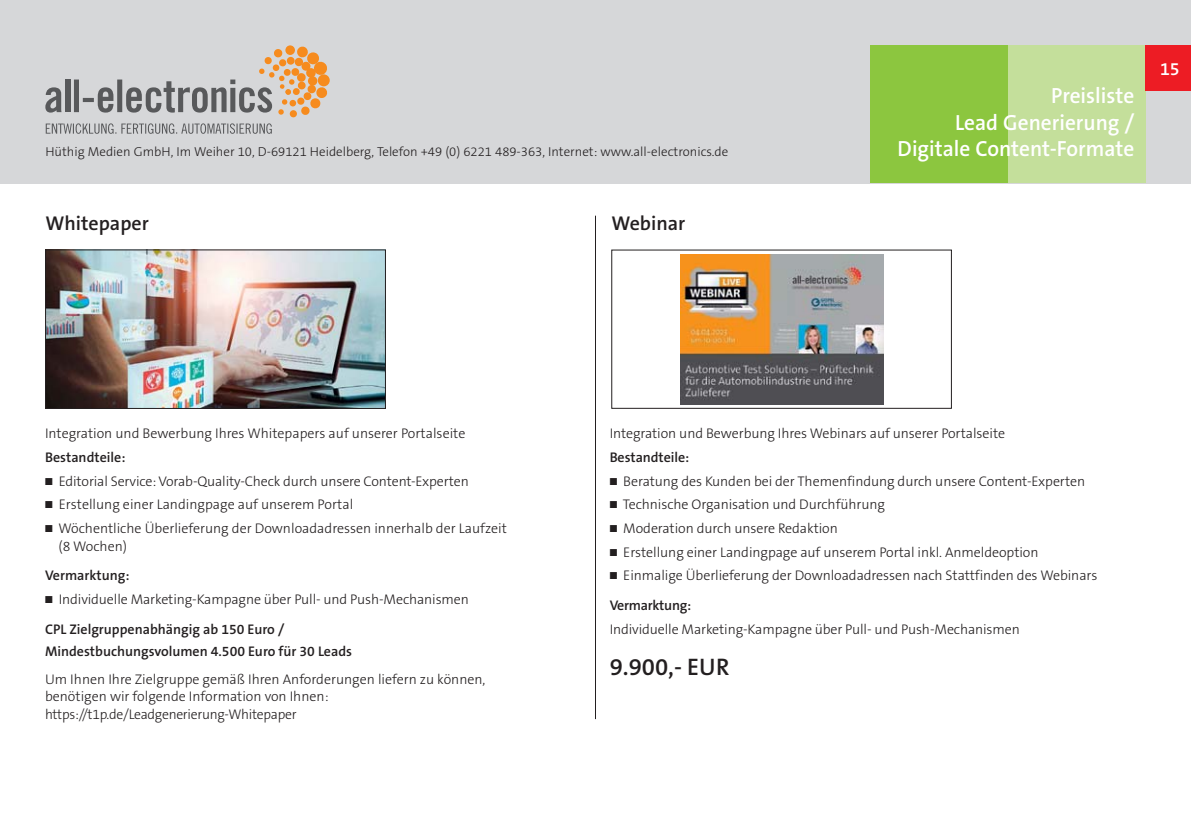
<style>
.page{position:relative;width:1191px;height:840px;background:#fff}
.page>*{position:absolute;margin:0;border:0;box-sizing:border-box;transform-origin:0 0}
.t1{font:600 24px "The Sans Os F";color:#231f20}
.t2{font:600 22px/26.4px "The Sans Os F";color:#fff;text-align:right}
.t3{font:600 20px "The Sans Os F";color:#231f20}
.t4{font:600 18px "The Sans Os F";color:#fff}
.t5{font:300 14px/29.4px "The Sans Os F";letter-spacing:-.005em;color:#231f20}
.t6{font:600 14px "The Sans Os F";color:#231f20}
.t7{font:300 13px "The Sans Os F";color:#231f20}
.s1{font-weight:600}
</style>
<div class="page">
<div style="left:0;top:0;width:1191px;height:183px;background:#d6d7d9"></div>
<div style="left:1008px;top:45px;width:137px;height:138px;background:#c4df9b"></div>
<div style="left:870px;top:45px;width:138px;height:138px;background:#8cc63f"></div>
<div style="left:1145px;top:45px;width:46px;height:46px;background:#ed1c24"></div>
<img style="left:680px;top:254px;width:203px;height:150px">
<img style="left:47px;top:251px;width:337px;height:155px">
<div style="left:45px;top:249px;width:341px;height:159px;border:1px solid #231f20"></div>
<hr style="left:595px;top:215px;width:1px;height:503px;background:#231f20">
<svg style="left:46px;top:123px;width:226px;height:11px"></svg>
<svg style="left:318px;top:74px;width:12px;height:12px"></svg>
<svg style="left:45px;top:46px;width:283px;height:69px"></svg>
<div style="left:290px;top:110px;width:7px;height:7px;background:#f68b1e;border-radius:50%"></div>
<div style="left:289px;top:100px;width:7px;height:6px;background:#f68b1e;border-radius:50%"></div>
<p class="t7" style="left:45px;top:145px;width:684px">Hüthig Medien GmbH, Im Weiher 10, D-69121 Heidelberg, Telefon +49 (0) 6221 489-363, Internet: www.all-electronics.de</p>
<h3 class="t3" style="left:45px;top:214px;width:105px">Whitepaper</h3>
<h3 class="t3" style="left:611px;top:214px;width:75px">Webinar</h3>
<h2 class="t2" style="left:897px;top:83px;width:238px">Preisliste<br>Lead Generierung /<br>Digitale Content-Formate</h2>
<p class="t4" style="left:1160px;top:60px;width:21px">15</p>
<p class="t5" style="left:45px;top:419px;width:422px">Integration und Bewerbung Ihres Whitepapers auf unserer Portalseite</p>
<p class="t6" style="left:45px;top:450px;width:82px">Bestandteile:</p>
<p class="t5" style="left:45px;top:466px;width:425px">■ Editorial Service: Vorab-Quality-Check durch unsere Content-Experten</p>
<p class="t5" style="left:45px;top:490px;width:310px">■ Erstellung einer Landingpage auf unserem Portal</p>
<p class="t5" style="left:58px;top:519px;width:450px;line-height:18px;text-indent:-13px">■ Wöchentliche Überlieferung der Downloadadressen innerhalb der Laufzeit (8 Wochen)</p>
<p class="t6" style="left:45px;top:568px;width:86px">Vermarktung:</p>
<p class="t5" style="left:45px;top:585px;width:425px">■ Individuelle Marketing-Kampagne über Pull- und Push-Mechanismen<br><span class="s1">CPL Zielgruppenabhängig ab 150 Euro /</span></p>
<p class="t6" style="left:45px;top:643px;width:308px">Mindestbuchungsvolumen 4.500 Euro für 30 Leads</p>
<p class="t5" style="left:45px;top:670px;width:442px;line-height:17.6px">Um Ihnen Ihre Zielgruppe gemäß Ihren Anforderungen liefern zu können, benötigen wir folgende Information von Ihnen: https://t1p.de/Leadgenerierung-Whitepaper</p>
<p class="t5" style="left:609px;top:419px;width:397px">Integration und Bewerbung Ihres Webinars auf unserer Portalseite</p>
<p class="t6" style="left:609px;top:450px;width:81px">Bestandteile:</p>
<p class="t5" style="left:609px;top:466px;width:477px">■ Beratung des Kunden bei der Themenfindung durch unsere Content-Experten</p>
<p class="t5" style="left:609px;top:490px;width:277px">■ Technische Organisation und Durchführung</p>
<p class="t5" style="left:609px;top:514px;width:230px">■ Moderation durch unsere Redaktion</p>
<p class="t5" style="left:609px;top:537px;width:430px">■ Erstellung einer Landingpage auf unserem Portal inkl. Anmeldeoption</p>
<p class="t5" style="left:609px;top:561px;width:489px">■ Einmalige Überlieferung der Downloadadressen nach Stattfinden des Webinars<br><span class="s1">Vermarktung:</span></p>
<p class="t5" style="left:609px;top:614px;width:412px">Individuelle Marketing-Kampagne über Pull- und Push-Mechanismen</p>
<h1 class="t1" style="left:609px;top:651px;width:135px">14.190,- EUR</h1>
<h1 class="t1" style="left:609px;top:654px;width:121px">9.900,- EUR</h1>
</div>
